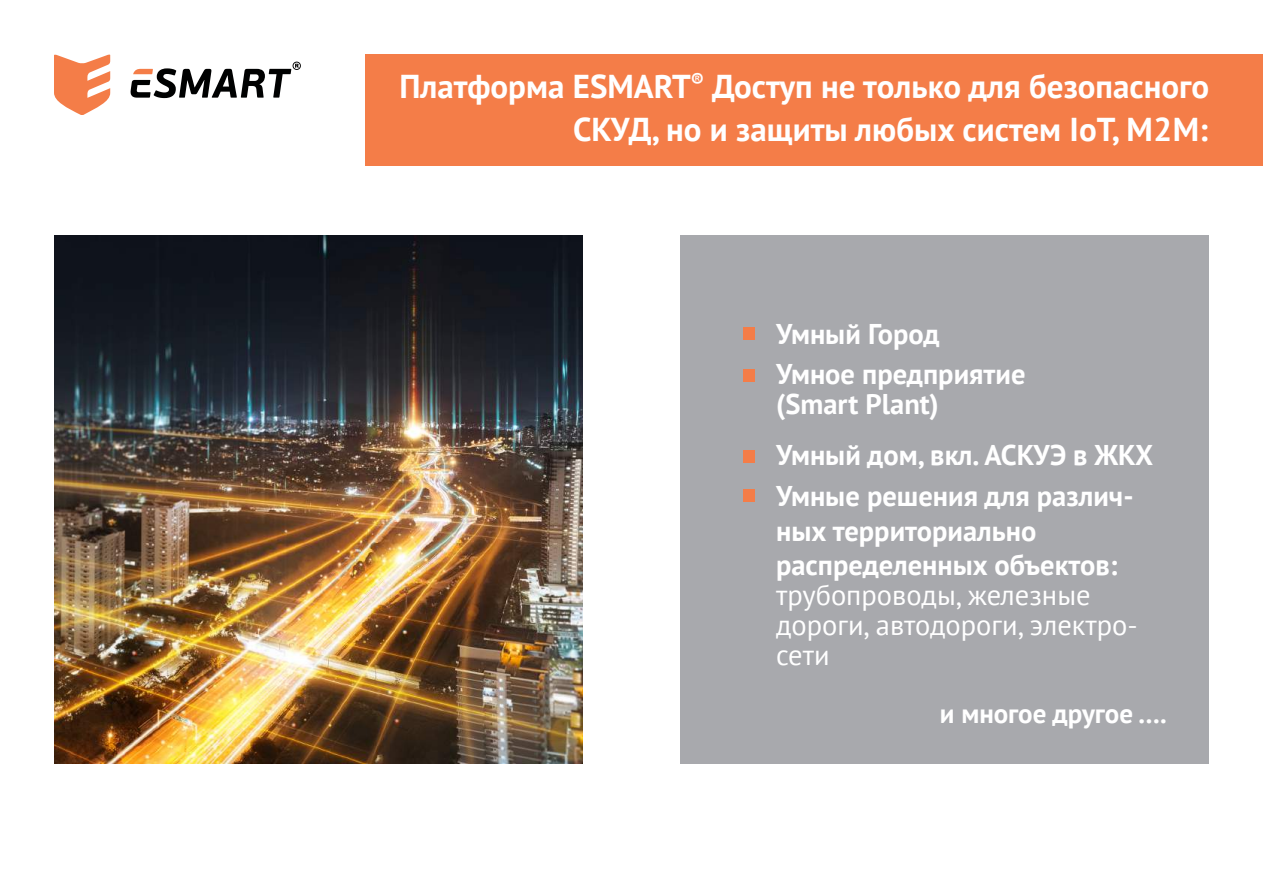
<style>
.page{position:relative;width:1263px;height:893px;background:#fff}
.page>*{position:absolute;margin:0;border:0;box-sizing:border-box;transform-origin:0 0}
.t1{font:700 33px/43.5px "PT Sans";color:#fff;text-align:right}
.t2{font:700 28.5px/34.5px "PT Sans";color:#fff}
.t3{font:28.5px/30px "PT Sans";color:#fff}
.t4{font:700 27px "PT Sans";color:#fff}
</style>
<div class="page">
<div style="left:366px;top:54px;width:897px;height:112px;background:#f47d48"></div>
<svg style="left:54px;top:54px;width:56px;height:61px"></svg>
<svg style="left:131px;top:62px;width:170px;height:36px"></svg>
<div style="left:681px;top:235px;width:528px;height:529px;background:#a8a9ad"></div>
<img style="left:54px;top:235px;width:528px;height:529px">
<div style="left:743px;top:327px;width:12px;height:13px;background:#f47d48"></div>
<div style="left:743px;top:450px;width:12px;height:12px;background:#f47d48"></div>
<div style="left:743px;top:369px;width:12px;height:13px;background:#f47d48"></div>
<div style="left:743px;top:489px;width:12px;height:13px;background:#f47d48"></div>
<p class="t1" style="left:399px;top:64px;width:811px">Платформа ESMART<sup>®</sup> Доступ не только для безопасного<br>СКУД, но и защиты любых систем IoT, M2M:</p>
<p class="t2" style="left:776px;top:313px;width:251px;line-height:40.5px">Умный Город<br>Умное предприятие</p>
<p class="t2" style="left:776px;top:378px;width:379px;line-height:51px">(Smart Plant)<br>Умный дом, вкл. АСКУЭ в ЖКХ</p>
<p class="t2" style="left:776px;top:478px;width:359px">Умные решения для различ&shy;ных территориально распределенных объектов:</p>
<p class="t3" style="left:776px;top:579px;width:363px">трубопроводы, железные дороги, автодороги, электро&shy;сети</p>
<p class="t4" style="left:940px;top:695px;width:229px">и многое другое ….</p>
</div>
